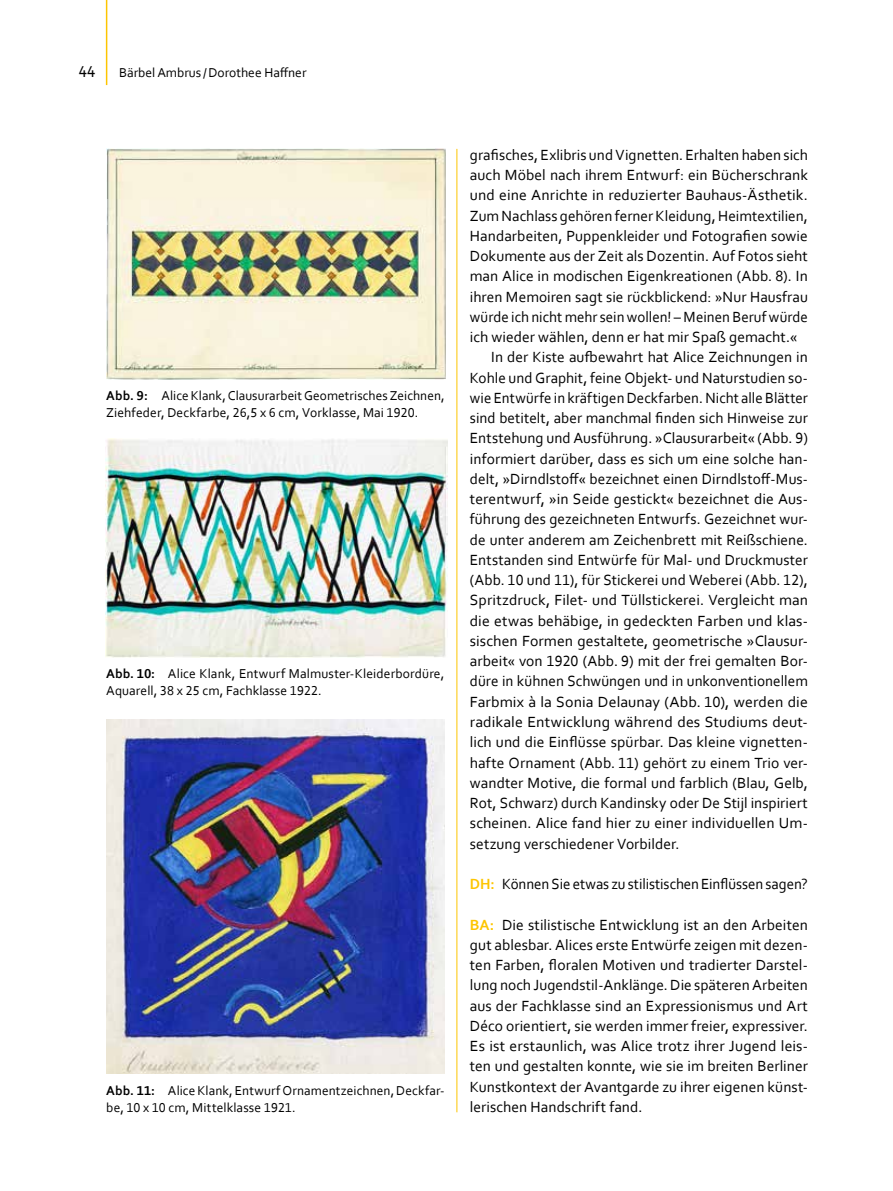
<style>
.page{position:relative;width:893px;height:1191px;background:#fff}
.page>*{position:absolute;margin:0;border:0;box-sizing:border-box;transform-origin:0 0}
.t1{font:16.5px "Corbel";color:#000}
.t2{font:15.45px/20.2px "Corbel";letter-spacing:.005em;color:#000;text-align:justify}
.t3{font:15.45px "Corbel";letter-spacing:.005em;color:#000;scale:.96 1}
.t4{font:13.5px/17.2px "Corbel";letter-spacing:.005em;color:#000}
.s1{font-weight:700}
.s2{font-weight:700;color:#fdc500}
</style>
<div class="page">
<hr style="left:457px;top:149px;width:1px;height:963px;background:#fdc500">
<hr style="left:106px;top:0;width:1px;height:85px;background:#fdc500">
<img style="left:106px;top:149px;width:339px;height:231px">
<img style="left:105px;top:438px;width:342px;height:219px">
<img style="left:106px;top:719px;width:338px;height:354px">
<p class="t1" style="left:79px;top:61px;width:18px">44</p>
<p class="t4" style="left:119px;top:63px;width:189px">BärbelAmbrus /Dorothee Haffner</p>
<p class="t4" style="left:106px;top:386px;width:340px"><span class="s1">Abb. 9:</span> Alice Klank, ClausurarbeitGeometrisches Zeichnen,<br>Ziehfeder, Deckfarbe, 26,5 x 6 cm, Vorklasse, Mai 1920.</p>
<p class="t4" style="left:106px;top:664px;width:339px"><span class="s1">Abb. 10:</span> Alice Klank, Entwurf Malmuster-Kleiderbordüre,<br>Aquarell, 38 x 25 cm, Fachklasse 1922.</p>
<p class="t4" style="left:106px;top:1081px;width:340px"><span class="s1">Abb. 11:</span> Alice Klank, Entwurf Ornamentzeichnen,Deckfar&shy;be, 10 x 10 cm, Mittelklasse 1921.</p>
<p class="t2" style="left:470px;top:144px;width:340px">grafisches, Exlibris und Vignetten. Erhalten haben sich</p>
<p class="t2" style="left:470px;top:164px;width:340px">auch Möbel nach ihrem Entwurf: ein Bücherschrank</p>
<p class="t2" style="left:470px;top:185px;width:340px">und eine Anrichte in reduzierter Bauhaus-Ästhetik.</p>
<p class="t2" style="left:470px;top:205px;width:340px">Zum Nachlass gehören ferner Kleidung,Heimtextilien,</p>
<p class="t2" style="left:470px;top:225px;width:340px">Handarbeiten, Puppenkleider und Fotografien sowie</p>
<p class="t2" style="left:470px;top:245px;width:340px">Dokumente aus der Zeit als Dozentin. Auf Fotos sieht</p>
<p class="t2" style="left:470px;top:266px;width:340px">man Alice in modischen Eigenkreationen (Abb. 8). In</p>
<p class="t2" style="left:470px;top:286px;width:340px">ihren Memoiren sagt sie rückblickend: »Nur Hausfrau</p>
<p class="t3" style="left:470px;top:307px;width:354px">würde ich nicht mehr sein wollen! – Meinen Beruf würde</p>
<p class="t2" style="left:470px;top:326px;width:329px">ich wieder wählen, denn er hat mir Spaß gemacht.«</p>
<p class="t2" style="left:491px;top:347px;width:318px">In der Kiste aufbewahrt hat Alice Zeichnungen in</p>
<p class="t2" style="left:470px;top:367px;width:340px">Kohle und Graphit, feine Objekt- und Naturstudien so-</p>
<p class="t3" style="left:470px;top:388px;width:354px">wie Entwürfe in kräftigenDeckfarben.Nicht alle Blätter</p>
<p class="t2" style="left:470px;top:407px;width:340px">sind betitelt, aber manchmal finden sich Hinweise zur</p>
<p class="t2" style="left:470px;top:428px;width:340px">Entstehung und Ausführung. »Clausurarbeit« (Abb. 9)</p>
<p class="t2" style="left:470px;top:448px;width:338px">informiert darüber, dass es sich um eine solche han‑</p>
<p class="t2" style="left:470px;top:468px;width:340px">delt, »Dirndlstoff« bezeichnet einen Dirndlstoff-Mus-</p>
<p class="t2" style="left:470px;top:488px;width:340px">terentwurf, »in Seide gestickt« bezeichnet die Aus-</p>
<p class="t2" style="left:470px;top:509px;width:340px">führung des gezeichneten Entwurfs. Gezeichnet wur-</p>
<p class="t2" style="left:470px;top:529px;width:340px">de unter anderem am Zeichenbrett mit Reißschiene.</p>
<p class="t2" style="left:470px;top:549px;width:340px">Entstanden sind Entwürfe für Mal- und Druckmuster</p>
<p class="t2" style="left:470px;top:569px;width:340px">(Abb. 10 und 11), für Stickerei und Weberei (Abb. 12),</p>
<p class="t2" style="left:470px;top:590px;width:340px">Spritzdruck, Filet- und Tüllstickerei. Vergleicht man</p>
<p class="t2" style="left:470px;top:610px;width:340px">die etwas behäbige, in gedeckten Farben und klas-</p>
<p class="t2" style="left:470px;top:630px;width:338px">sischen Formen gestaltete, geometrische »Clausur‑</p>
<p class="t2" style="left:470px;top:650px;width:338px">arbeit« von 1920 (Abb. 9) mit der frei gemalten Bor‑</p>
<p class="t2" style="left:470px;top:671px;width:340px">düre in kühnen Schwüngen und in unkonventionellem</p>
<p class="t2" style="left:470px;top:691px;width:340px">Farbmix à la Sonia Delaunay (Abb. 10), werden die</p>
<p class="t2" style="left:470px;top:711px;width:338px">radikale Entwicklung während des Studiums deut‑</p>
<p class="t2" style="left:470px;top:731px;width:340px">lich und die Einflüsse spürbar. Das kleine vignetten-</p>
<p class="t2" style="left:470px;top:752px;width:340px">hafte Ornament (Abb. 11) gehört zu einem Trio ver-</p>
<p class="t2" style="left:470px;top:772px;width:340px">wandter Motive, die formal und farblich (Blau, Gelb,</p>
<p class="t2" style="left:470px;top:792px;width:340px">Rot, Schwarz) durch Kandinsky oder De Stijl inspiriert</p>
<p class="t2" style="left:470px;top:812px;width:338px">scheinen. Alice fand hier zu einer individuellen Um-</p>
<p class="t2" style="left:470px;top:833px;width:211px">setzung verschiedener Vorbilder.</p>
<p class="t2" style="left:470px;top:873px;width:340px"><span class="s2">DH:</span> Können Sie etwas zu stilistischen Einflüssen sagen?</p>
<p class="t2" style="left:470px;top:914px;width:340px"><span class="s2">BA:</span> Die stilistische Entwicklung ist an den Arbeiten gut ablesbar. Alices erste Entwürfe zeigen mit dezen&shy;ten Farben, floralen Motiven und tradierter Darstel&shy;lung noch Jugendstil-Anklänge.Die späterenArbeiten aus der Fachklasse sind an Expressionismus und Art Déco orientiert, sie werden immer freier, expressiver.<br>Es ist erstaunlich, was Alice trotz ihrer Jugend leis&shy;ten und gestalten konnte, wie sie im breiten Berliner Kunstkontext der Avantgarde zu ihrer eigenen künst&shy;lerischen Handschrift fand.</p>
</div>
